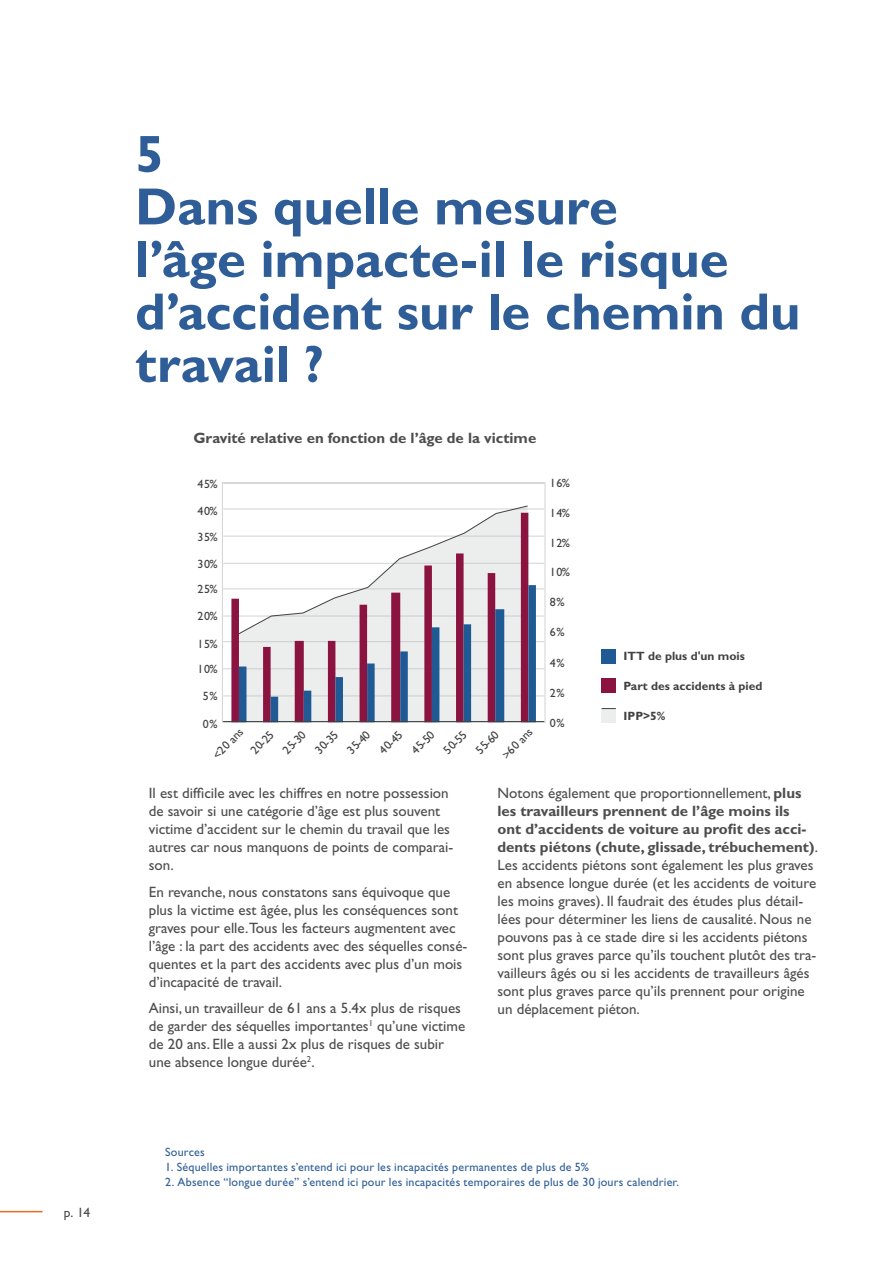
<style>
.page{position:relative;width:893px;height:1263px;background:#fff}
.page>*{position:absolute;margin:0;border:0;box-sizing:border-box;transform-origin:0 0}
.t1{font:700 52.5px/52.5px "Gill Sans Std";letter-spacing:-.005em;color:#2e5d97}
.t2{font:15px/18px "Gill Sans Std";color:#4d4d4f}
.t3{font:700 15px "Gill Sans Std";color:#4d4d4f}
.t4{font:13.5px "Gill Sans Std";color:#4d4d4f}
.t5{font:12px "Gill Sans Std";letter-spacing:.015em;color:#2e5d97}
.t6{font:12px "Gill Sans Std";letter-spacing:.05em;color:#414042}
.t7{font:700 12px "Gill Sans Std";color:#414042}
.s1{font-weight:700}
</style>
<div class="page">
<hr style="left:223px;top:696px;width:321px;height:1px;background:#d1d3d4">
<hr style="left:223px;top:668px;width:321px;height:1px;background:#d1d3d4">
<hr style="left:223px;top:641px;width:321px;height:1px;background:#d1d3d4">
<hr style="left:223px;top:616px;width:321px;height:1px;background:#d1d3d4">
<hr style="left:223px;top:589px;width:321px;height:1px;background:#d1d3d4">
<hr style="left:223px;top:563px;width:321px;height:1px;background:#d1d3d4">
<hr style="left:223px;top:536px;width:321px;height:1px;background:#d1d3d4">
<hr style="left:223px;top:509px;width:321px;height:1px;background:#d1d3d4">
<div style="left:222px;top:482px;width:323px;height:240px;border:1px solid #d1d3d4"></div>
<svg style="left:231px;top:535px;width:6px;height:186px"></svg>
<svg style="left:237px;top:505px;width:299px;height:216px"></svg>
<hr style="left:223px;top:721px;width:321px;height:1px;background:#414042">
<div style="left:602px;top:679px;width:14px;height:14px;background:#8b133f"></div>
<svg style="left:602px;top:709px;width:14px;height:14px"></svg>
<div style="left:602px;top:649px;width:14px;height:14px;background:#205a95"></div>
<svg style="left:602px;top:708px;width:14px;height:1px"></svg>
<hr style="left:0;top:1211px;width:43px;height:1px;background:#f26522">
<p class="t4" style="left:64px;top:1204px;width:28px">p. 14</p>
<h1 class="t1" style="left:135px;top:128px;width:667px">5<br>Dans quelle mesure<br>l’âge impacte-il le risque d’accident sur le chemin du travail ?</h1>
<p class="t3" style="left:193px;top:429px;width:344px">Gravité relative en fonction de l’âge de la victime</p>
<p class="t6" style="left:198px;top:477px;width:22px">45%</p>
<p class="t6" style="left:198px;top:504px;width:22px">40%</p>
<p class="t6" style="left:198px;top:530px;width:22px">35%</p>
<p class="t6" style="left:198px;top:557px;width:22px">30%</p>
<p class="t6" style="left:198px;top:582px;width:22px">25%</p>
<p class="t6" style="left:198px;top:609px;width:22px">20%</p>
<p class="t6" style="left:198px;top:637px;width:22px">15%</p>
<p class="t6" style="left:198px;top:662px;width:22px">10%</p>
<p class="t6" style="left:203px;top:689px;width:16px">5%</p>
<p class="t6" style="left:203px;top:716px;width:16px">0%</p>
<p class="t6" style="left:210px;top:752px;width:39px;rotate:-45deg">&lt;20 ans</p>
<p class="t6" style="left:248px;top:747px;width:29px;rotate:-45deg">20-25</p>
<p class="t6" style="left:280px;top:747px;width:29px;rotate:-45deg">25-30</p>
<p class="t6" style="left:312px;top:747px;width:29px;rotate:-45deg">30-35</p>
<p class="t6" style="left:344px;top:747px;width:29px;rotate:-45deg">35-40</p>
<p class="t6" style="left:376px;top:747px;width:29px;rotate:-45deg">40-45</p>
<p class="t6" style="left:408px;top:747px;width:29px;rotate:-45deg">45-50</p>
<p class="t6" style="left:441px;top:747px;width:29px;rotate:-45deg">50-55</p>
<p class="t6" style="left:473px;top:747px;width:29px;rotate:-45deg">55-60</p>
<p class="t6" style="left:499px;top:752px;width:39px;rotate:-45deg">&gt;60 ans</p>
<p class="t6" style="left:550px;top:476px;width:22px">16%</p>
<p class="t6" style="left:550px;top:506px;width:22px">14%</p>
<p class="t6" style="left:550px;top:536px;width:22px">12%</p>
<p class="t6" style="left:550px;top:565px;width:22px">10%</p>
<p class="t6" style="left:550px;top:595px;width:16px">8%</p>
<p class="t6" style="left:550px;top:625px;width:16px">6%</p>
<p class="t6" style="left:550px;top:656px;width:16px">4%</p>
<p class="t6" style="left:550px;top:686px;width:16px">2%</p>
<p class="t6" style="left:550px;top:716px;width:16px">0%</p>
<p class="t7" style="left:623px;top:649px;width:123px">ITT de plus d'un mois</p>
<p class="t7" style="left:623px;top:679px;width:140px">Part des accidents à pied</p>
<p class="t7" style="left:623px;top:709px;width:44px">IPP&gt;5%</p>
<p class="t2" style="left:149px;top:784px;width:306px">Il est difficile avec les chiffres en notre possession de savoir si une catégorie d’âge est plus souvent victime d’accident sur le chemin du travail que les autres car nous manquons de points de comparai&shy;son.</p>
<p class="t2" style="left:149px;top:883px;width:320px">En revanche, nous constatons sans équivoque que plus la victime est âgée, plus les conséquences sont graves pour elle.Tous les facteurs augmentent avec l’âge : la part des accidents avec des séquelles consé&shy;quentes et la part des accidents avec plus d’un mois d’incapacité de travail.</p>
<p class="t2" style="left:149px;top:999px;width:318px">Ainsi, un travailleur de 61 ans a 5.4x plus de risques de garder des séquelles importantes<sup>1</sup> qu’une victime de 20 ans. Elle a aussi 2x plus de risques de subir une absence longue durée<sup>2</sup>.</p>
<p class="t2" style="left:497px;top:784px;width:322px">Notons également que proportionnellement, <span class="s1">plus les travailleurs prennent de l’âge moins ils<br>ont d’accidents de voiture au profit des acci&shy;dents piétons (chute, glissade, trébuchement)</span>.<br>Les accidents piétons sont également les plus graves en absence longue durée (et les accidents de voiture les moins graves). Il faudrait des études plus détail&shy;lées pour déterminer les liens de causalité. Nous ne pouvons pas à ce stade dire si les accidents piétons sont plus graves parce qu’ils touchent plutôt des tra&shy;vailleurs âgés ou si les accidents de travailleurs âgés sont plus graves parce qu’ils prennent pour origine un déplacement piéton.</p>
<p class="t5" style="left:165px;top:1145px;width:41px">Sources</p>
<p class="t5" style="left:165px;top:1160px;width:425px">1. Séquelles importantes s’entend ici pour les incapacités permanentes de plus de 5%</p>
<p class="t5" style="left:165px;top:1175px;width:516px">2. Absence “longue durée” s’entend ici pour les incapacités temporaires de plus de 30 jours calendrier.</p>
</div>
